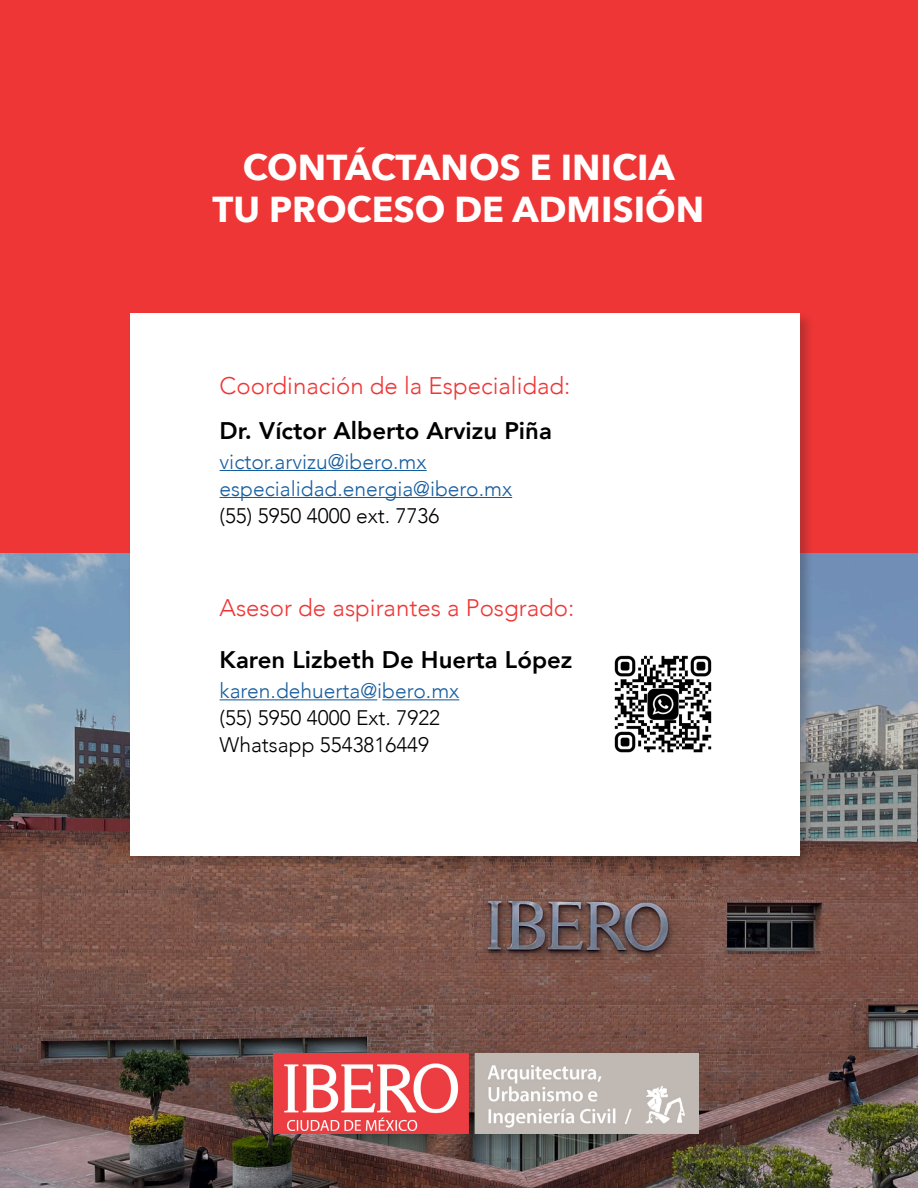
<style>
.page{position:relative;width:918px;height:1188px;background:#fff}
.page>*{position:absolute;margin:0;border:0;box-sizing:border-box;transform-origin:0 0}
.t1{font:700 36px "Avenir Next";color:#fff}
.t2{font:300 24px "Avenir";color:#ee3636}
.t3{font:800 24px "Avenir";color:#000}
.t4{font:300 21px "Avenir";color:#175d9e}
.t5{font:300 21px "Avenir";color:#000}
</style>
<div class="page">
<div style="left:0;top:0;width:918px;height:553px;background:#ee3636"></div>
<img style="left:0;top:553px;width:918px;height:635px">
<div style="left:127px;top:311px;width:687px;height:558px;background:#231f20;opacity:.27"></div>
<div style="left:130px;top:313px;width:669px;height:542px;background:#fff"></div>
<hr style="left:220px;top:470px;width:207px;height:1px;background:#175d9e">
<hr style="left:220px;top:497px;width:292px;height:1px;background:#175d9e">
<hr style="left:220px;top:699px;width:157px;height:1px;background:#175d9e">
<hr style="left:382px;top:699px;width:77px;height:1px;background:#175d9e">
<img style="left:273px;top:1053px;width:425px;height:81px">
<img style="left:614px;top:655px;width:98px;height:98px">
<p class="t1" style="left:243px;top:136px;width:434px">CONTÁCTANOS E INICIA</p>
<p class="t1" style="left:213px;top:178px;width:493px">TU PROCESO DE ADMISIÓN</p>
<p class="t2" style="left:220px;top:371px;width:352px">Coordinación de la Especialidad:</p>
<p class="t3" style="left:220px;top:412px;width:334px">Dr. Víctor Alberto Arvizu Piña</p>
<p class="t4" style="left:220px;top:449px;width:209px">victor.arvizu@ibero.mx</p>
<p class="t4" style="left:220px;top:476px;width:294px">especialidad.energia@ibero.mx</p>
<p class="t5" style="left:220px;top:503px;width:221px">(55) 5950 4000 ext. 7736</p>
<p class="t2" style="left:220px;top:593px;width:356px">Asesor de aspirantes a Posgrado:</p>
<p class="t3" style="left:220px;top:641px;width:354px">Karen Lizbeth De Huerta López</p>
<p class="t4" style="left:220px;top:679px;width:241px">karen.dehuerta@ibero.mx</p>
<p class="t5" style="left:220px;top:706px;width:222px">(55) 5950 4000 Ext. 7922</p>
<p class="t5" style="left:220px;top:733px;width:211px">Whatsapp 5543816449</p>
</div>
